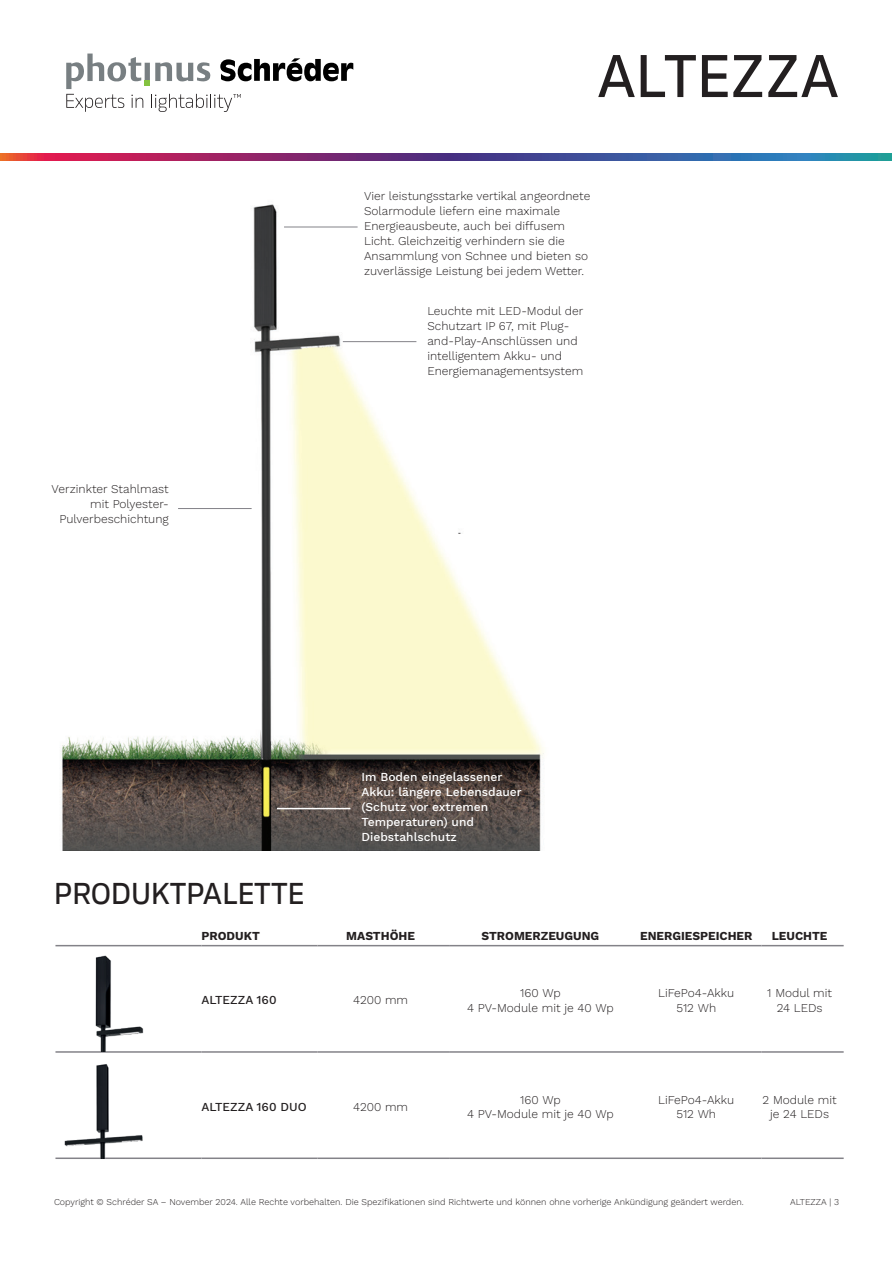
<style>
.page{position:relative;width:893px;height:1263px;background:#fff}
.page>*{position:absolute;margin:0;border:0;box-sizing:border-box;transform-origin:0 0}
.t1{font:500 60px "Rleud";color:#231f20}
.t2{font:500 30px "Rleud";color:#231f20}
.t3{font:300 12px/15px "Work Sans";color:#231f20;text-align:center}
.t4{font:500 12px/15px "Work Sans";color:#fff}
.t5{font:700 12px "Work Sans";color:#231f20}
.t6{font:500 12px "Work Sans";color:#231f20}
.t7{font:300 9px "Work Sans";color:#231f20}
</style>
<div class="page">
<svg style="left:0;top:153px;width:891px;height:7px;background:#6a4582"></svg>
<svg style="left:66px;top:54px;width:287px;height:58px"></svg>
<img style="left:61px;top:204px;width:483px;height:647px">
<hr style="left:284px;top:227px;width:74px;height:1px;background:#838288">
<hr style="left:178px;top:508px;width:74px;height:1px;background:#838288">
<hr style="left:343px;top:341px;width:73px;height:1px;background:#838288">
<hr style="left:277px;top:808px;width:73px;height:1px;background:#fff">
<hr style="left:55px;top:945px;width:147px;height:1px;background:#838288">
<hr style="left:202px;top:945px;width:115px;height:1px;background:#838288">
<hr style="left:317px;top:945px;width:133px;height:1px;background:#838288">
<hr style="left:450px;top:945px;width:187px;height:1px;background:#838288">
<hr style="left:637px;top:945px;width:125px;height:1px;background:#838288">
<hr style="left:762px;top:945px;width:82px;height:1px;background:#838288">
<hr style="left:202px;top:1051px;width:115px;height:2px;background:#838288">
<hr style="left:317px;top:1051px;width:133px;height:2px;background:#838288">
<hr style="left:450px;top:1051px;width:187px;height:2px;background:#838288">
<hr style="left:637px;top:1051px;width:125px;height:2px;background:#838288">
<hr style="left:762px;top:1051px;width:82px;height:2px;background:#838288">
<hr style="left:55px;top:1051px;width:147px;height:2px;background:#838288">
<hr style="left:55px;top:1157px;width:147px;height:2px;background:#838288">
<hr style="left:202px;top:1157px;width:115px;height:2px;background:#838288">
<hr style="left:317px;top:1157px;width:133px;height:2px;background:#838288">
<hr style="left:450px;top:1157px;width:187px;height:2px;background:#838288">
<hr style="left:637px;top:1157px;width:125px;height:2px;background:#838288">
<hr style="left:762px;top:1157px;width:82px;height:2px;background:#838288">
<img style="left:88px;top:955px;width:60px;height:97px">
<img style="left:65px;top:1064px;width:85px;height:94px">
<p class="t3" style="left:52px;top:481px;width:119px;text-align:right">Verzinkter Stahlmast mit Polyester-<br>Pulverbeschichtung</p>
<h1 class="t1" style="left:597px;top:36px;width:243px">ALTEZZA</h1>
<p class="t3" style="left:364px;top:188px;width:228px;text-align:left">Vier leistungsstarke vertikal angeordnete Solarmodule liefern eine maximale Energieausbeute, auch bei diffusem Licht. Gleichzeitig verhindern sie die Ansammlung von Schnee und bieten so zuverlässige Leistung bei jedem Wetter.</p>
<p class="t3" style="left:427px;top:302px;width:157px;text-align:left">Leuchte mit LED-Modul der<br>Schutzart IP 67, mit Plug&shy;and-Play-Anschlüssen und intelligentem Akku- und<br>Energiemanagementsystem</p>
<h2 class="t2" style="left:54px;top:873px;width:252px">PRODUKTPALETTE</h2>
<p class="t4" style="left:362px;top:770px;width:162px">Im Boden eingelassener<br>Akku: längere Lebensdauer (Schutz vor extremen<br>Temperaturen) und<br>Diebstahlschutz</p>
<p class="t5" style="left:202px;top:928px;width:60px">PRODUKT</p>
<p class="t5" style="left:346px;top:928px;width:70px">MASTHÖHE</p>
<p class="t5" style="left:482px;top:928px;width:119px">STROMERZEUGUNG</p>
<p class="t5" style="left:640px;top:928px;width:114px">ENERGIESPEICHER</p>
<p class="t5" style="left:772px;top:928px;width:57px">LEUCHTE</p>
<p class="t6" style="left:202px;top:993px;width:77px">ALTEZZA 160</p>
<p class="t3" style="left:353px;top:992px;width:56px">4200 mm</p>
<p class="t3" style="left:467px;top:985px;width:148px;line-height:14.4px">160 Wp<br>4 PV-Module mit je 40 Wp</p>
<p class="t3" style="left:658px;top:985px;width:78px;line-height:14.4px">LiFePo4-Akku<br>512 Wh</p>
<p class="t3" style="left:767px;top:985px;width:66px;line-height:14.4px">1 Modul mit<br>24 LEDs</p>
<p class="t6" style="left:202px;top:1099px;width:107px">ALTEZZA 160 DUO</p>
<p class="t3" style="left:353px;top:1098px;width:56px">4200 mm</p>
<p class="t3" style="left:467px;top:1092px;width:148px;line-height:14.4px">160 Wp<br>4 PV-Module mit je 40 Wp</p>
<p class="t3" style="left:658px;top:1092px;width:78px;line-height:14.4px">LiFePo4-Akku<br>512 Wh</p>
<p class="t3" style="left:763px;top:1092px;width:76px;line-height:14.4px">2 Module mit je 24 LEDs</p>
<p class="t7" style="left:54px;top:1195px;width:691px">Copyright © Schréder SA – November 2024. Alle Rechte vorbehalten. Die Spezifikationen sind Richtwerte und können ohne vorherige Ankündigung geändert werden.</p>
<p class="t7" style="left:790px;top:1195px;width:50px">ALTEZZA | 3</p>
</div>
